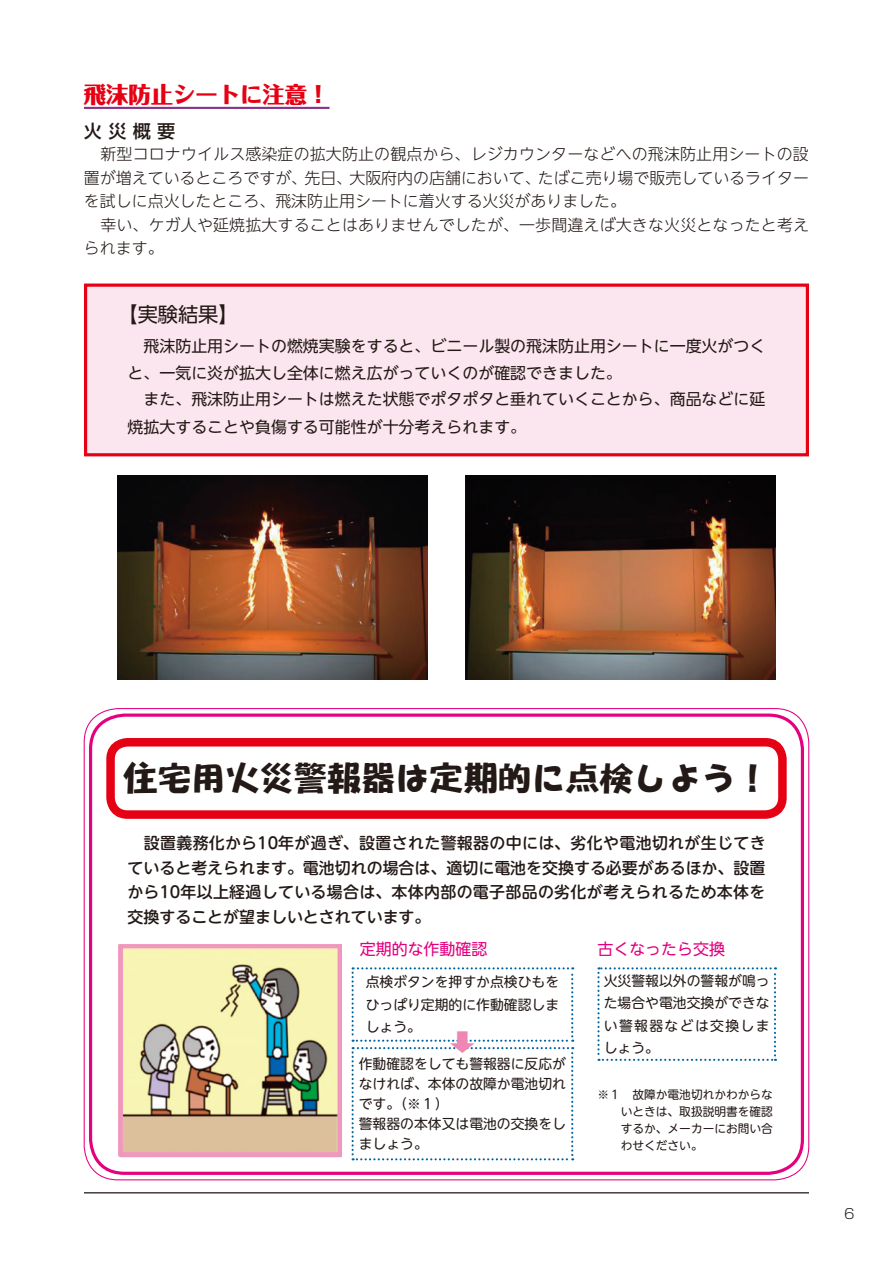
<style>
.page{position:relative;width:893px;height:1263px;background:#fff}
.page>*{position:absolute;margin:0;border:0;box-sizing:border-box;transform-origin:0 0}
.t1{font:34.05px "OT NIS POP";color:#231916}
.t2{font:300 29.7px "Ryumin Pr 6 N";color:#ee87b4;scale:.8 1}
.t3{font:800 22.35px "Folk Pro";color:#e60013}
.t4{font:20.25px "UD Shin Go NT Pro";color:#231916}
.t5{font:500 18px "UD Shin Go NT Pro";color:#231916}
.t6{font:300 15.9px/23.4px "UD Shin Go NT Pro";letter-spacing:.01em;color:#231916;text-align:right}
.t7{font:500 15.9px/24.5px "UD Shin M Go Pro";letter-spacing:.02em;color:#231916;text-align:justify}
.t8{font:15.9px/27px "UD Shin Go NT Pro";color:#231916}
.t9{font:15.9px "UD Shin Go NT Pro";color:#e4007f}
.t10{font:13.8px/22.4px "UD Shin M Go Pro";color:#231916;text-align:justify}
.t11{font:300 13.8px "Shin Go Pr 6 N";color:#231916}
.t12{font:11.7px/17px "UD Shin M Go Pro";color:#231916;text-align:justify}
</style>
<div class="page">
<hr style="left:84px;top:1192px;width:725px;height:1px;background:#231916">
<div style="left:86px;top:285px;width:721px;height:170px;background:#fbe6ef"></div>
<div style="left:84px;top:284px;width:725px;height:172px;border:3px solid #e60013"></div>
<hr style="left:84px;top:107px;width:246px;height:2px;background:#89338a">
<img style="left:117px;top:475px;width:310px;height:204px">
<img style="left:466px;top:475px;width:310px;height:204px">
<div style="left:89px;top:713px;width:715px;height:462px;border:3px solid #e4007f;border-radius:34px"></div>
<div style="left:106px;top:738px;width:681px;height:81px;border:9px solid #e60013;border-radius:17px"></div>
<img style="left:118px;top:945px;width:224px;height:212px">
<svg style="left:352px;top:967px;width:221px;height:193px"></svg>
<svg style="left:597px;top:967px;width:179px;height:94px"></svg>
<h3 class="t3" style="left:84px;top:75px;width:247px">飛沫防止シートに注意!</h3>
<p class="t5" style="left:84px;top:116px;width:93px">火災概要</p>
<p class="t6" style="left:100px;top:142px;width:710px">新型コロナウイルス感染症の拡大防止の観点から、レジカウンターなどへの飛沫防止用シートの設たばこ売り場で販売しているライター</p>
<p class="t6" style="left:84px;top:166px;width:225px">置が増えているところですが、</p>
<p class="t6" style="left:84px;top:189px;width:544px">を試しに点火したところ、飛沫防止用シートに着火する火災がありました。</p>
<p class="t6" style="left:100px;top:212px;width:710px">幸い、ケガ人や延焼拡大することはありませんでしたが、一歩間違えば大きな火災となったと考え</p>
<p class="t6" style="left:84px;top:236px;width:81px">られます。</p>
<p class="t6" style="left:349px;top:166px;width:193px">大阪府内の店舗において、</p>
<p class="t6" style="left:304px;top:166px;width:49px">先日、</p>
<p class="t4" style="left:117px;top:298px;width:123px">【実験結果【</p>
<p class="t8" style="left:128px;top:332px;width:639px">　飛沫防止用シートの燃焼実験をすると、ビニール製の飛沫防止用シートに一度火がつくと、一気に炎が拡大し全体に燃え広がっていくのが確認できました。<br>　また、飛沫防止用シートは燃えた状態でポタポタと垂れていくことから、商品などに延焼拡大することや負傷する可能性が十分考えられます。</p>
<h1 class="t1" style="left:123px;top:761px;width:648px">住宅用火災警報器は定期的に点検しよう!</h1>
<p class="t7" style="left:128px;top:830px;width:640px">　設置義務化から10年が過ぎ、設置された警報器の中には、劣化や電池切れが生じてきていると考えられます。電池切れの場合は、適切に電池を交換する必要があるほか、設置から10年以上経過している場合は、本体内部の電子部品の劣化が考えられるため本体を交換することが望ましいとされています。</p>
<p class="t9" style="left:360px;top:936px;width:129px">定期的な作動確認</p>
<p class="t10" style="left:366px;top:970px;width:195px">点検ボタンを押すか点検ひもをひっぱり定期的に作動確認しましょう。</p>
<p class="t10" style="left:359px;top:1052px;width:209px;line-height:20.2px;text-align:left">作動確認をしても警報器に反応がなければ、本体の故障か電池切れです )。 ※１(<br>警報器の本体又は電池の交換をしましょう。</p>
<p class="t9" style="left:597px;top:936px;width:129px">古くなったら交換</p>
<p class="t10" style="left:604px;top:969px;width:167px">火災警報以外の警報が鳴った場合や電池交換ができない警報器などは交換しましょう。</p>
<p class="t12" style="left:621px;top:1085px;width:154px;text-indent:-23px">※１　故障か電池切れかわからないときは、取扱説明書を確認するか、メーカーにお問い合わせください。</p>
<h2 class="t2" style="left:486px;top:1030px;width:31px;rotate:90deg">➡</h2>
<p class="t11" style="left:844px;top:1203px;width:12px">6</p>
</div>
